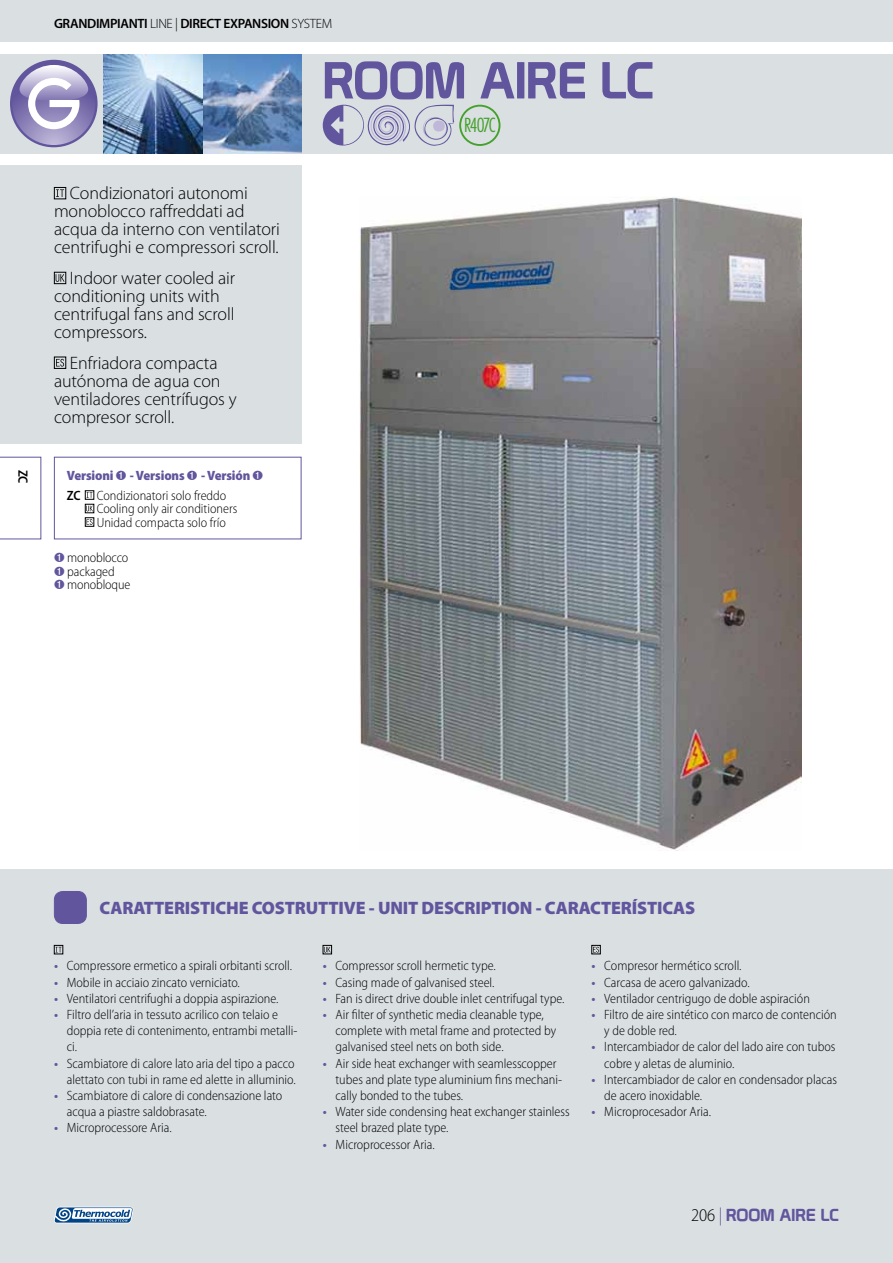
<style>
.page{position:relative;width:893px;height:1263px;background:#fff}
.page>*{position:absolute;margin:0;border:0;box-sizing:border-box;transform-origin:0 0}
.t1{font:50.7px "Prototype";letter-spacing:-.01em;color:#61569d}
.t2{font:300 condensed 18.9px "Futura";letter-spacing:-.09em;color:#44a12b}
.t3{font:300 18px/18px "Myriad Pro";letter-spacing:-.005em;color:#000}
.t4{font:900 18px "Myriad Pro";letter-spacing:-.01em;color:#61569d}
.t5{font:16.95px "Prototype";color:#61569d}
.t6{font:300 semi-condensed 13.5px/16.2px "Myriad Pro";color:#000}
.t7{font:900 semi-condensed 13.5px/20px "Myriad Pro";letter-spacing:-.01em;color:#61569d}
.t8{font:600 13.5px "Myriad Pro";letter-spacing:-.025em;color:#000}
.t9{font:600 semi-condensed 13.5px "Myriad Pro";color:#000}
.s1{font-weight:300}
.s2{font-weight:600;color:#000}
.s3{font-weight:300;color:#000}
.s4{font-weight:600;color:#61569d}
.s5{font-family:"Myriad Pro";font-weight:300;font-stretch:semi-condensed;font-size:18px;color:#000}
.s6{font-family:"Myriad Pro";font-weight:300;font-stretch:semi-condensed;font-size:18px}
</style>
<div class="page">
<div style="left:0;top:870px;width:893px;height:393px;background:#dadfe2"></div>
<div style="left:0;top:54px;width:893px;height:99px;background:#dadfe2"></div>
<img style="left:103px;top:54px;width:198px;height:99px">
<svg style="left:11px;top:61px;width:85px;height:85px"></svg>
<div style="left:10px;top:60px;width:88px;height:87px;border:2px solid #61569d;border-radius:50%"></div>
<svg style="left:20px;top:65px;width:68px;height:64px;background:#b6b0d2"></svg>
<svg style="left:54px;top:1207px;width:80px;height:17px"></svg>
<img style="left:360px;top:197px;width:442px;height:654px">
<div style="left:0;top:166px;width:301px;height:278px;background:#dadfe2"></div>
<svg style="left:56px;top:189px;width:8px;height:8px"></svg>
<div style="left:54px;top:187px;width:12px;height:12px;border:1px solid #000"></div>
<svg style="left:56px;top:274px;width:8px;height:8px"></svg>
<div style="left:54px;top:272px;width:12px;height:12px;border:1px solid #000"></div>
<div style="left:54px;top:357px;width:12px;height:12px;border:1px solid #000"></div>
<svg style="left:56px;top:359px;width:8px;height:8px"></svg>
<div style="left:54px;top:457px;width:247px;height:82px;border:1px solid #61569d"></div>
<svg style="left:0;top:457px;width:41px;height:82px"></svg>
<svg style="left:87px;top:492px;width:5px;height:6px"></svg>
<div style="left:85px;top:490px;width:9px;height:10px;border:1px solid #000"></div>
<svg style="left:87px;top:506px;width:5px;height:5px"></svg>
<div style="left:85px;top:504px;width:9px;height:9px;border:1px solid #000"></div>
<div style="left:85px;top:517px;width:9px;height:10px;border:1px solid #000"></div>
<svg style="left:87px;top:519px;width:6px;height:6px"></svg>
<svg style="left:326px;top:947px;width:4px;height:5px"></svg>
<div style="left:323px;top:945px;width:9px;height:9px;border:1px solid #000"></div>
<div style="left:591px;top:945px;width:10px;height:9px;border:1px solid #000"></div>
<svg style="left:593px;top:947px;width:6px;height:5px"></svg>
<svg style="left:56px;top:947px;width:5px;height:5px"></svg>
<div style="left:54px;top:945px;width:9px;height:9px;border:1px solid #000"></div>
<div style="left:459px;top:105px;width:41px;height:41px;border:2px solid #44a12b;border-radius:50%"></div>
<svg style="left:323px;top:105px;width:131px;height:41px"></svg>
<div style="left:54px;top:891px;width:32px;height:32px;background:#61569d;border-radius:9px"></div>
<div style="left:54px;top:891px;width:33px;height:33px;border:1px solid #61569d;border-radius:9px"></div>
<div style="left:0;top:0;width:893px;height:41px;background:#dadfe2"></div>
<p class="t9" style="left:30px;top:470px;width:15px;rotate:90deg">ZC</p>
<p class="t8" style="left:54px;top:15px;width:280px">GRANDIMPIANTI <span class="s1">LINE |</span> DIRECT EXPANSION <span class="s1">SYSTEM</span></p>
<h1 class="t1" style="left:323px;top:50px;width:333px">ROOM AIRE LC</h1>
<h3 class="t3" style="left:54px;top:185px;width:228px;text-indent:16px">Condizionatori autonomi monoblocco raffreddati ad acqua da interno con ventilatori centrifughi e compressori scroll.</h3>
<h3 class="t3" style="left:54px;top:269px;width:183px;text-indent:16px">Indoor water cooled air conditioning units with centrifugal fans and scroll compressors.</h3>
<h3 class="t3" style="left:54px;top:354px;width:184px;text-indent:16px">Enfriadora compacta autónoma de agua con ventiladores centrífugos y compresor scroll.</h3>
<p class="t7" style="left:67px;top:465px;width:185px">Versioni - Versions - Versión<br><span class="s2">ZC</span> <span class="s3">Condizionatori solo freddo</span></p>
<p class="t6" style="left:97px;top:502px;width:142px;line-height:13.5px">Cooling only air conditioners<br>Unidad compacta solo frío</p>
<p class="t6" style="left:67px;top:551px;width:65px;line-height:13.5px">monoblocco packaged monobloque</p>
<h2 class="t2" style="left:464px;top:114px;width:33px">R407C</h2>
<h3 class="t4" style="left:99px;top:897px;width:597px">CARATTERISTICHE COSTRUTTIVE - UNIT DESCRIPTION - CARACTERÍSTICAS</h3>
<p class="t6" style="left:54px;top:958px;width:240px"><span class="s4">•</span> Compressore ermetico a spirali orbitanti scroll.</p>
<p class="t6" style="left:54px;top:974px;width:187px"><span class="s4">•</span> Mobile in acciaio zincato verniciato.</p>
<p class="t6" style="left:54px;top:990px;width:226px"><span class="s4">•</span> Ventilatori centrifughi a doppia aspirazione.</p>
<p class="t6" style="left:67px;top:1007px;width:232px;text-indent:-13px"><span class="s4">•</span> Filtro dell’aria in tessuto acrilico con telaio e doppia rete di contenimento, entrambi metalli&shy;ci.</p>
<p class="t6" style="left:54px;top:1055px;width:243px;text-align:right"><span class="s4">•</span> Scambiatore di calore lato aria del tipo a pacco alettato con tubi in rame ed alette in alluminio.</p>
<p class="t6" style="left:67px;top:1088px;width:217px;text-indent:-13px"><span class="s4">•</span> Scambiatore di calore di condensazione lato acqua a piastre saldobrasate.</p>
<p class="t6" style="left:54px;top:1120px;width:119px"><span class="s4">•</span> Microprocessore Aria.</p>
<p class="t6" style="left:323px;top:958px;width:175px"><span class="s4">•</span> Compressor scroll hermetic type.</p>
<p class="t6" style="left:323px;top:974px;width:173px"><span class="s4">•</span> Casing made of galvanised steel.</p>
<p class="t6" style="left:323px;top:990px;width:243px"><span class="s4">•</span> Fan is direct drive double inlet centrifugal type.</p>
<p class="t6" style="left:335px;top:1007px;width:222px;text-indent:-13px"><span class="s4">•</span> Air filter of synthetic media cleanable type, complete with metal frame and protected by galvanised steel nets on both side.</p>
<p class="t6" style="left:335px;top:1055px;width:228px;text-indent:-13px"><span class="s4">•</span> Air side heat exchanger with seamlesscopper tubes and plate type aluminium fins mechani&shy;cally bonded to the tubes.</p>
<p class="t6" style="left:335px;top:1104px;width:236px;text-indent:-13px"><span class="s4">•</span> Water side condensing heat exchanger stainless steel brazed plate type.</p>
<p class="t6" style="left:323px;top:1136px;width:114px"><span class="s4">•</span> Microprocessor Aria.</p>
<p class="t6" style="left:591px;top:958px;width:152px"><span class="s4">•</span> Compresor hermético scroll.</p>
<p class="t6" style="left:591px;top:974px;width:160px"><span class="s4">•</span> Carcasa de acero galvanizado.</p>
<p class="t6" style="left:591px;top:990px;width:220px"><span class="s4">•</span> Ventilador centrigugo de doble aspiración</p>
<p class="t6" style="left:604px;top:1007px;width:234px;text-indent:-13px"><span class="s4">•</span> Filtro de aire sintético con marco de contención y de doble red.</p>
<p class="t6" style="left:604px;top:1039px;width:233px;text-indent:-13px"><span class="s4">•</span> Intercambiador de calor del lado aire con tubos cobre y aletas de aluminio.</p>
<p class="t6" style="left:604px;top:1071px;width:234px;text-indent:-13px"><span class="s4">•</span> Intercambiador de calor en condensador placas de acero inoxidable.</p>
<p class="t6" style="left:591px;top:1104px;width:121px"><span class="s4">•</span> Microprocesador Aria.</p>
<p class="t5" style="left:691px;top:1205px;width:149px"><span class="s5">206</span> <span class="s6">|</span> ROOM AIRE LC</p>
</div>
